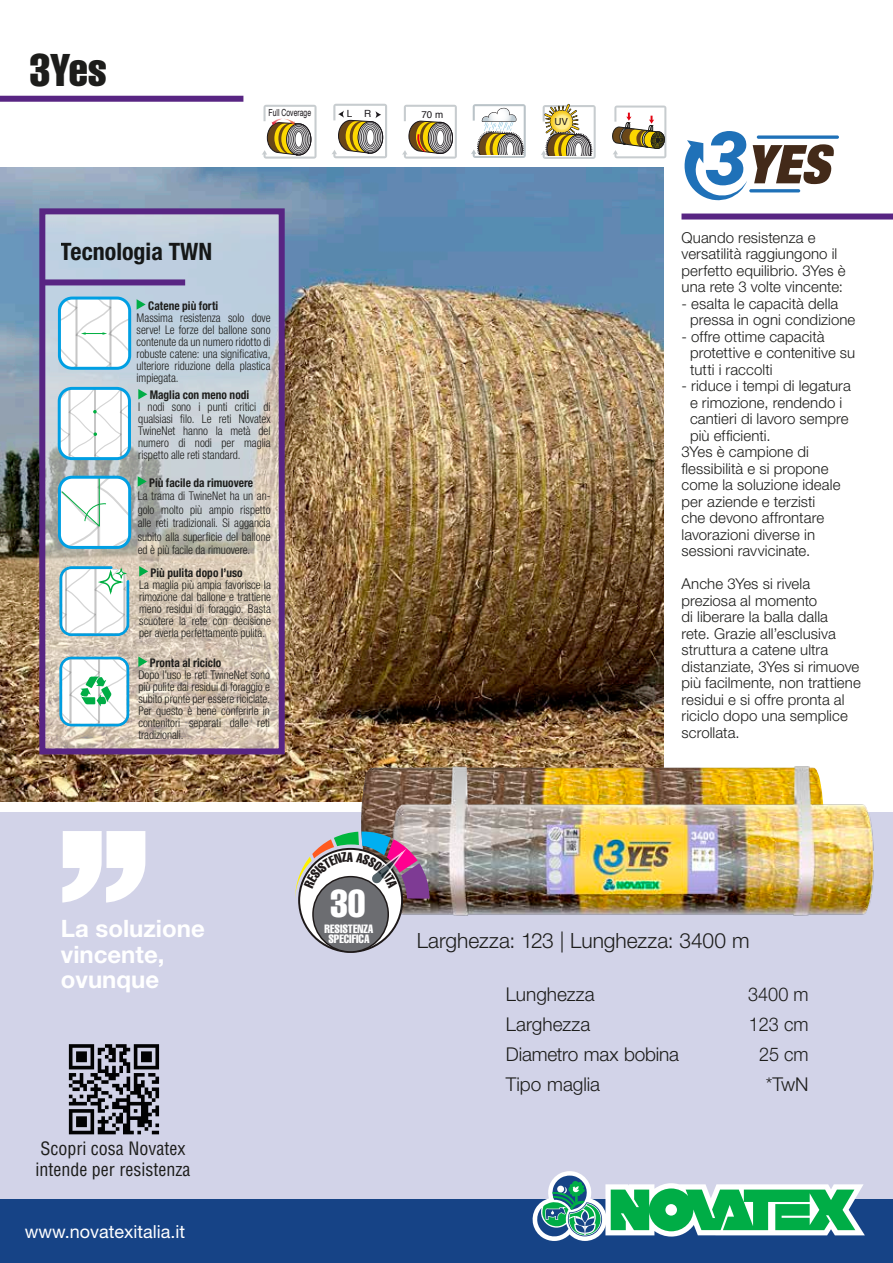
<style>
.page{position:relative;width:893px;height:1263px;background:#fff}
.page>*{position:absolute;margin:0;border:0;box-sizing:border-box;transform-origin:0 0}
.t1{font:45px "Helvetica LT Std Comp";color:#1d1d1b}
.t2{font:38.25px "Helvetica LT Std Comp";color:#fff}
.t3{font:700 24px/25.5px "Helvetica Neue LT Std";color:#fff}
.t4{font:700 condensed 24px "Helvetica Neue LT Std";color:#1d1d1b}
.t5{font:300 21px "Helvetica Neue LT Std";color:#1d1d1b}
.t6{font:300 19.05px "Helvetica Neue LT Std";letter-spacing:-.005em;color:#1d1d1b}
.t7{font:300 19.05px "Helvetica Neue LT Std";letter-spacing:-.005em;color:#1d1d1b;scale:.95 1}
.t8{font:condensed 18px/21.6px "Helvetica LT Std";color:#1d1d1b}
.t9{font:18px "Helvetica Neue LT Std";color:#fff}
.t10{font:300 15px/16.5px "Helvetica Neue LT Std";letter-spacing:.005em;color:#1d1d1b}
.t11{font:300 condensed 12px/12px "Helvetica Neue LT Std";letter-spacing:-.005em;color:#1d1d1b;text-align:justify;scale:.95 1}
.t12{font:700 condensed 12px "Helvetica Neue LT Std";letter-spacing:.005em;color:#1d1d1b;scale:.95 1}
.t13{font:11.85px/10.8px "Helvetica LT Std Comp";color:#fff;text-align:center}
.t14{font:9.9px "Helvetica";color:#1a171b}
.t15{font:9.75px "Helvetica";color:#1a171b;scale:.7 1}
.t16{font:9.75px "Helvetica";color:#1a171b}
</style>
<div class="page">
<img style="left:0;top:167px;width:663px;height:634px">
<div style="left:0;top:812px;width:893px;height:451px;background:#d2d3e8"></div>
<div style="left:0;top:1199px;width:893px;height:64px;background:#164386"></div>
<div style="left:0;top:96px;width:243px;height:6px;background:#582583"></div>
<svg style="left:46px;top:215px;width:232px;height:532px;background:#c8cac8"></svg>
<div style="left:39px;top:208px;width:246px;height:546px;border:6px solid #582583"></div>
<div style="left:44px;top:279px;width:141px;height:6px;background:#582583"></div>
<svg style="left:137px;top:299px;width:9px;height:11px"></svg>
<svg style="left:59px;top:298px;width:71px;height:70px"></svg>
<div style="left:58px;top:297px;width:73px;height:73px;border:3px solid #009fe3;border-radius:13px"></div>
<svg style="left:59px;top:477px;width:71px;height:70px"></svg>
<hr style="left:99px;top:477px;width:1px;height:49px;background:#00af41">
<div style="left:58px;top:476px;width:73px;height:73px;border:3px solid #009fe3;border-radius:13px"></div>
<svg style="left:59px;top:388px;width:70px;height:71px"></svg>
<div style="left:58px;top:387px;width:73px;height:73px;border:3px solid #009fe3;border-radius:13px"></div>
<svg style="left:138px;top:476px;width:9px;height:11px"></svg>
<svg style="left:138px;top:389px;width:9px;height:10px"></svg>
<svg style="left:138px;top:656px;width:9px;height:11px"></svg>
<svg style="left:532px;top:1171px;width:333px;height:70px"></svg>
<svg style="left:69px;top:1044px;width:90px;height:90px"></svg>
<div style="left:681px;top:214px;width:212px;height:6px;background:#582583"></div>
<svg style="left:59px;top:566px;width:70px;height:70px"></svg>
<svg style="left:139px;top:566px;width:9px;height:11px"></svg>
<svg style="left:59px;top:656px;width:70px;height:71px"></svg>
<svg style="left:262px;top:105px;width:55px;height:54px"></svg>
<svg style="left:541px;top:103px;width:55px;height:56px"></svg>
<svg style="left:471px;top:104px;width:55px;height:54px"></svg>
<svg style="left:332px;top:104px;width:55px;height:54px"></svg>
<svg style="left:402px;top:105px;width:55px;height:54px"></svg>
<svg style="left:612px;top:106px;width:54px;height:52px"></svg>
<svg style="left:684px;top:131px;width:63px;height:69px"></svg>
<hr style="left:749px;top:189px;width:51px;height:3px;background:#1f71b8;border-radius:2px">
<svg style="left:757px;top:135px;width:82px;height:4px"></svg>
<svg style="left:753px;top:144px;width:81px;height:40px"></svg>
<img style="left:360px;top:767px;width:29px;height:64px">
<img style="left:389px;top:749px;width:485px;height:170px">
<svg style="left:299px;top:849px;width:103px;height:103px"></svg>
<div style="left:313px;top:877px;width:75px;height:75px;background:#6c6d71;border-radius:50%"></div>
<svg style="left:62px;top:831px;width:83px;height:71px"></svg>
<svg style="left:295px;top:831px;width:135px;height:67px"></svg>
<h1 class="t1" style="left:29px;top:42px;width:79px">3Yes</h1>
<p class="t15" style="left:269px;top:105px;width:62px">Full Coverage</p>
<p class="t14" style="left:347px;top:106px;width:26px">L R</p>
<p class="t16" style="left:422px;top:107px;width:23px">70 m</p>
<h3 class="t4" style="left:61px;top:237px;width:153px">Tecnologia TWN</h3>
<p class="t12" style="left:148px;top:298px;width:75px">Catene più forti</p>
<p class="t11" style="left:137px;top:311px;width:142px">Massima resistenza solo dove serve! Le forze del ballone sono contenute da un numero ridotto di robuste catene: una significativa, ulteriore riduzione della plastica impiegata.</p>
<p class="t12" style="left:150px;top:388px;width:106px">Maglia con meno nodi</p>
<p class="t11" style="left:138px;top:401px;width:141px">I nodi sono i punti critici di qualsiasi filo. Le reti Novatex TwineNet hanno la metà del numero di nodi per maglia rispetto alle reti standard.</p>
<p class="t12" style="left:149px;top:475px;width:111px">Più facile da rimuovere</p>
<p class="t11" style="left:138px;top:489px;width:141px;line-height:13.5px">La trama di TwineNet ha un an&shy;golo molto più ampio rispetto alle reti tradizionali. Si aggancia subito alla superficie del ballone ed è più facile da rimuovere.</p>
<p class="t12" style="left:151px;top:565px;width:99px">Più pulita dopo l’uso</p>
<p class="t11" style="left:139px;top:578px;width:140px">La maglia più ampia favorisce la rimozione dal ballone e trattiene meno residui di foraggio. Basta scuotere la rete con decisione per averla perfettamente pulita.</p>
<p class="t12" style="left:150px;top:655px;width:77px">Pronta al riciclo</p>
<p class="t11" style="left:138px;top:668px;width:140px">Dopo l’uso le reti TwineNet sono più pulite dai residui di foraggio e subito pronte per essere riciclate.<br>Per questo è bene conferirle in contenitori separati dalle reti tradizionali.</p>
<h2 class="t2" style="left:330px;top:879px;width:37px">30</h2>
<p class="t16" style="left:554px;top:114px;width:15px">UV</p>
<p class="t10" style="left:681px;top:229px;width:166px">Quando resistenza e versatilità raggiungono il perfetto equilibrio. 3Yes è una rete 3 volte vincente:</p>
<p class="t10" style="left:690px;top:295px;width:167px;text-indent:-9px">- esalta le capacità della pressa in ogni condizione</p>
<p class="t10" style="left:690px;top:328px;width:167px;text-indent:-9px">- offre ottime capacità protettive e contenitive su tutti i raccolti</p>
<p class="t10" style="left:681px;top:377px;width:171px">- riduce i tempi di legatura</p>
<p class="t10" style="left:690px;top:394px;width:154px">e rimozione, rendendo i</p>
<p class="t10" style="left:690px;top:410px;width:160px">cantieri di lavoro sempre</p>
<p class="t10" style="left:690px;top:427px;width:82px">più efficienti.</p>
<p class="t10" style="left:681px;top:443px;width:129px">3Yes è campione di</p>
<p class="t10" style="left:681px;top:460px;width:149px">flessibilità e si propone</p>
<p class="t10" style="left:681px;top:476px;width:160px">come la soluzione ideale</p>
<p class="t10" style="left:681px;top:493px;width:135px">per aziende e terzisti</p>
<p class="t10" style="left:681px;top:509px;width:144px">che devono affrontare</p>
<p class="t10" style="left:681px;top:526px;width:135px">lavorazioni diverse in</p>
<p class="t10" style="left:681px;top:542px;width:130px">sessioni ravvicinate.</p>
<p class="t10" style="left:681px;top:575px;width:181px">Anche 3Yes si rivela preziosa al momento<br>di liberare la balla dalla<br>rete. Grazie all’esclusiva struttura a catene ultra distanziate, 3Yes si rimuove più facilmente, non trattiene residui e si offre pronta al riciclo dopo una semplice scrollata.</p>
<h3 class="t3" style="left:61px;top:915px;width:145px">La soluzione vincente, ovunque</h3>
<h3 class="t5" style="left:417px;top:928px;width:334px">Larghezza: 123 | Lunghezza: 3400 m</h3>
<p class="t13" style="left:325px;top:923px;width:50px">RESISTENZA<br>SPECIFICA</p>
<h3 class="t6" style="left:506px;top:982px;width:90px">Lunghezza</h3>
<h3 class="t7" style="left:748px;top:982px;width:65px">3400 m</h3>
<h3 class="t6" style="left:506px;top:1012px;width:86px">Larghezza</h3>
<h3 class="t7" style="left:749px;top:1012px;width:64px">123 cm</h3>
<h3 class="t6" style="left:506px;top:1042px;width:175px">Diametro max bobina</h3>
<h3 class="t7" style="left:759px;top:1042px;width:53px">25 cm</h3>
<h3 class="t6" style="left:506px;top:1072px;width:96px">Tipo maglia</h3>
<h3 class="t6" style="left:766px;top:1072px;width:44px">*TwN</h3>
<h3 class="t8" style="left:35px;top:1137px;width:156px">Scopri cosa Novatex intende per resistenza</h3>
<h3 class="t9" style="left:25px;top:1220px;width:162px">www.novatexitalia.it</h3>
</div>
